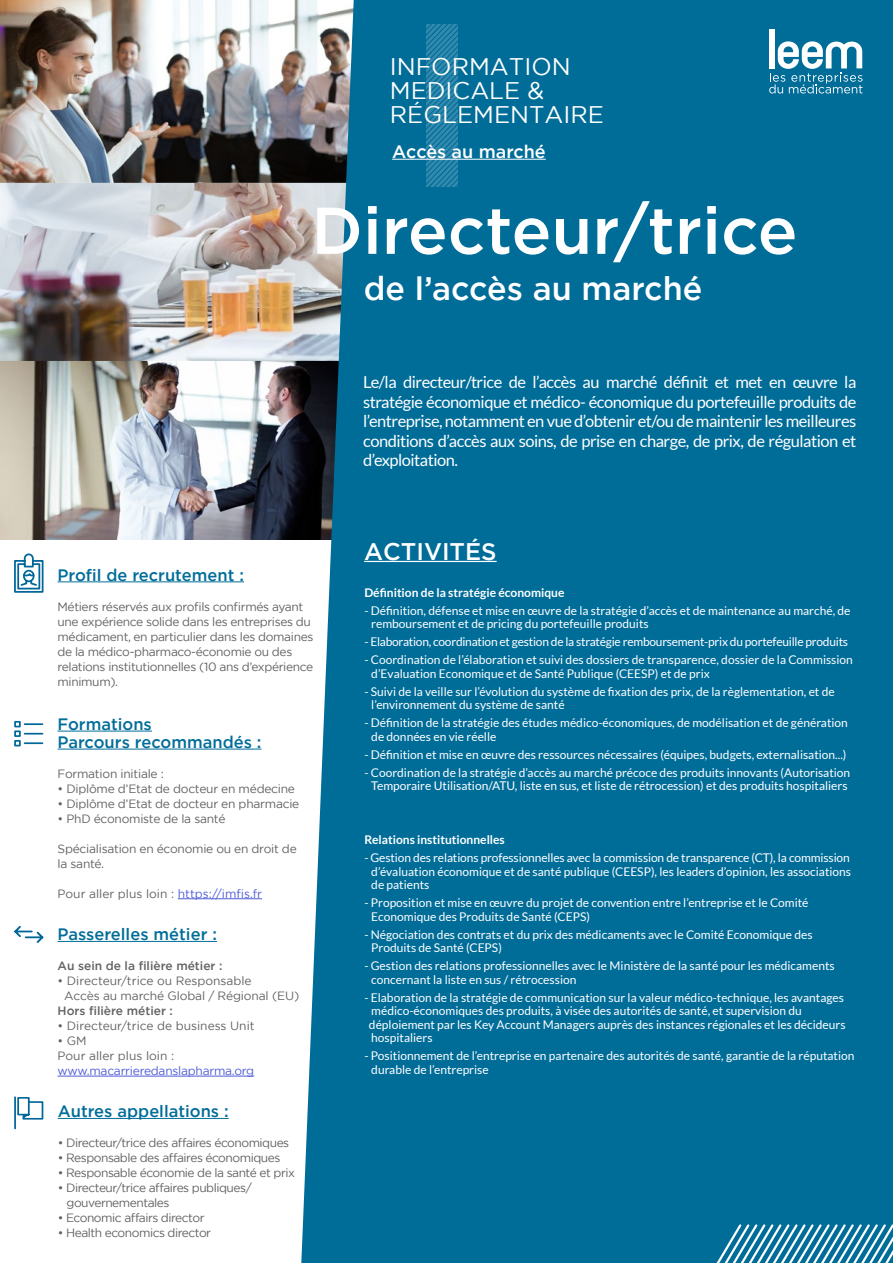
<style>
.page{position:relative;width:893px;height:1263px;background:#fff}
.page>*{position:absolute;margin:0;border:0;box-sizing:border-box;transform-origin:0 0}
.t1{font:500 66px "Gotham";color:#fff}
.t2{font:500 32.4px "Gotham";color:#fff}
.t3{font:24px/24px "Gotham";color:#fff}
.t4{font:500 24px "Gotham";color:#fff}
.t5{font:500 18px "Gotham";color:#fff}
.t6{font:16.5px/19.5px "Lato";letter-spacing:-.03em;color:#fff;text-align:justify}
.t7{font:500 16.5px/18px "Gotham";color:#006d99}
.t8{font:12px/13.5px "Lato";color:#fff}
.t9{font:12px/15px "Gotham";letter-spacing:-.03em;color:#626262}
.t10{font:12px "Lato";letter-spacing:-.02em;color:#fff}
.t11{font:12px/15px "Gotham";color:#626262}
.t12{font:12px/15px "Gotham";letter-spacing:-.01em;color:#626262}
.t13{font:700 12px "Lato";color:#fff}
.t14{font:500 12px "Gotham";color:#626262}
.t15{font:12px "Gotham";letter-spacing:-.02em;color:#4f5cd6}
.s1{color:#4f5cd6}
</style>
<div class="page">
<img style="left:0;top:361px;width:301px;height:178px">
<img style="left:0;top:183px;width:301px;height:178px">
<img style="left:0;top:0;width:301px;height:183px">
<div style="left:301px;top:0;width:592px;height:1263px;background:#006d99"></div>
<hr style="left:364px;top:561px;width:133px;height:1px;background:#fff">
<svg style="left:654px;top:1224px;width:239px;height:39px;background:#398daf"></svg>
<hr style="left:392px;top:159px;width:154px;height:1px;background:#fff">
<svg style="left:891px;top:506px;width:2px;height:71px"></svg>
<hr style="left:58px;top:581px;width:186px;height:1px;background:#006d99">
<hr style="left:58px;top:731px;width:94px;height:1px;background:#006d99">
<hr style="left:58px;top:749px;width:204px;height:1px;background:#006d99">
<hr style="left:178px;top:898px;width:84px;height:1px;background:#4f5cd6">
<hr style="left:58px;top:941px;width:159px;height:1px;background:#006d99">
<hr style="left:58px;top:1076px;width:196px;height:1px;background:#4f5cd6">
<hr style="left:58px;top:1118px;width:171px;height:1px;background:#006d99">
<div style="left:769px;top:29px;width:6px;height:39px;background:#fff"></div>
<svg style="left:769px;top:41px;width:93px;height:53px"></svg>
<svg style="left:427px;top:24px;width:31px;height:163px;background:#2481a7"></svg>
<svg style="left:14px;top:553px;width:30px;height:40px"></svg>
<svg style="left:14px;top:721px;width:29px;height:25px"></svg>
<svg style="left:14px;top:926px;width:29px;height:17px"></svg>
<svg style="left:14px;top:1096px;width:29px;height:33px"></svg>
<h3 class="t3" style="left:390px;top:54px;width:215px">INFORMATION<br>MEDICALE &amp;<br>RÉGLEMENTAIRE</h3>
<h3 class="t5" style="left:392px;top:140px;width:155px">Accès au marché</h3>
<h1 class="t1" style="left:311px;top:187px;width:488px">Directeur/trice</h1>
<h2 class="t2" style="left:364px;top:267px;width:340px">de l’accès au marché</h2>
<p class="t6" style="left:363px;top:372px;width:495px">Le/la directeur/trice de l’accès au marché définit et met en œuvre la stratégie économique et médico- économique du portefeuille produits de l’entreprise, notamment en vue d’obtenir et/ou de maintenir les meilleures conditions d’accès aux soins, de prise en charge, de prix, de régulation et d’exploitation.</p>
<h3 class="t7" style="left:58px;top:566px;width:188px">Profil de recrutement :</h3>
<p class="t9" style="left:58px;top:599px;width:257px">Métiers réservés aux profils confirmés ayant une expérience solide dans les entreprises du médicament, en particulier dans les domaines de la médico-pharmaco-économie ou des relations institutionnelles (10 ans d’expérience minimum).</p>
<h3 class="t7" style="left:58px;top:715px;width:205px">Formations<br>Parcours recommandés :</h3>
<p class="t9" style="left:58px;top:766px;width:108px">Formation initiale :</p>
<p class="t9" style="left:58px;top:781px;width:239px">• Diplôme d’Etat de docteur en médecine</p>
<p class="t9" style="left:58px;top:796px;width:243px">• Diplôme d’Etat de docteur en pharmacie</p>
<p class="t9" style="left:58px;top:811px;width:169px">• PhD économiste de la santé</p>
<p class="t9" style="left:58px;top:841px;width:241px">Spécialisation en économie ou en droit de la santé.</p>
<p class="t11" style="left:58px;top:886px;width:206px">Pour aller plus loin : <span class="s1">https://imfis.fr</span></p>
<h3 class="t7" style="left:58px;top:925px;width:161px">Passerelles métier :</h3>
<p class="t14" style="left:58px;top:958px;width:166px">Au sein de la filière métier :</p>
<p class="t12" style="left:64px;top:973px;width:237px;text-indent:-7px">• Directeur/trice ou Responsable<br>Accès au marché Global / Régional (EU)</p>
<p class="t14" style="left:58px;top:1003px;width:117px">Hors filière métier :</p>
<p class="t11" style="left:58px;top:1018px;width:199px">• Directeur/trice de business Unit</p>
<p class="t11" style="left:58px;top:1033px;width:118px">• GM<br>Pour aller plus loin :</p>
<p class="t15" style="left:58px;top:1063px;width:198px">www.macarrieredanslapharma.org</p>
<h3 class="t7" style="left:58px;top:1102px;width:172px">Autres appellations :</h3>
<p class="t9" style="left:58px;top:1135px;width:233px">• Directeur/trice des affaires économiques</p>
<p class="t9" style="left:58px;top:1150px;width:224px">• Responsable des affaires économiques</p>
<p class="t9" style="left:58px;top:1165px;width:239px">• Responsable économie de la santé et prix</p>
<p class="t9" style="left:67px;top:1180px;width:187px;text-indent:-9px">• Directeur/trice affaires publiques/ gouvernementales</p>
<p class="t9" style="left:58px;top:1210px;width:148px">• Economic affairs director</p>
<p class="t9" style="left:58px;top:1225px;width:155px">• Health economics director</p>
<h3 class="t4" style="left:364px;top:535px;width:134px">ACTIVITÉS</h3>
<p class="t13" style="left:364px;top:586px;width:202px">Définition de la stratégie économique</p>
<p class="t8" style="left:371px;top:604px;width:481px;text-indent:-7px">- Définition, défense et mise en œuvre de la stratégie d’accès et de maintenance au marché, de remboursement et de pricing du portefeuille produits</p>
<p class="t10" style="left:364px;top:635px;width:485px">- Elaboration, coordination et gestion de la stratégie remboursement-prix du portefeuille produits</p>
<p class="t8" style="left:371px;top:653px;width:483px;text-indent:-7px">- Coordination de l’élaboration et suivi des dossiers de transparence, dossier de la Commission d’Evaluation Economique et de Santé Publique (CEESP) et de prix</p>
<p class="t8" style="left:371px;top:685px;width:465px;text-indent:-7px">- Suivi de la veille sur l’évolution du système de fixation des prix, de la règlementation, et de l’environnement du système de santé</p>
<p class="t8" style="left:371px;top:716px;width:478px;text-indent:-7px">- Définition de la stratégie des études médico-économiques, de modélisation et de génération de données en vie réelle</p>
<p class="t8" style="left:364px;top:748px;width:484px">- Définition et mise en œuvre des ressources nécessaires (équipes, budgets, externalisation...)</p>
<p class="t8" style="left:364px;top:766px;width:487px;text-align:center">- Coordination de la stratégie d’accès au marché précoce des produits innovants (Autorisation<br>Temporaire Utilisation/ATU, liste en sus, et liste de rétrocession) et des produits hospitaliers</p>
<p class="t13" style="left:364px;top:833px;width:142px">Relations institutionnelles</p>
<p class="t8" style="left:371px;top:851px;width:481px;text-align:justify;text-indent:-7px">- Gestion des relations professionnelles avec la commission de transparence (CT), la commission d’évaluation économique et de santé publique (CEESP), les leaders d’opinion, les associations de patients</p>
<p class="t8" style="left:371px;top:896px;width:439px;text-indent:-7px">- Proposition et mise en œuvre du projet de convention entre l’entreprise et le Comité<br>Economique des Produits de Santé (CEPS)</p>
<p class="t8" style="left:371px;top:928px;width:443px;text-indent:-7px">- Négociation des contrats et du prix des médicaments avec le Comité Economique des<br>Produits de Santé (CEPS)</p>
<p class="t8" style="left:371px;top:959px;width:465px;text-indent:-7px">- Gestion des relations professionnelles avec le Ministère de la santé pour les médicaments concernant la liste en sus / rétrocession</p>
<p class="t8" style="left:369px;top:991px;width:478px;text-indent:-5px">- Elaboration de la stratégie de communication sur la valeur médico-technique, les avantages médico-économiques des produits, à visée des autorités de santé, et supervision du déploiement par les Key Account Managers auprès des instances régionales et les décideurs hospitaliers</p>
<p class="t8" style="left:371px;top:1049px;width:485px;text-indent:-7px">- Positionnement de l’entreprise en partenaire des autorités de santé, garantie de la réputation durable de l’entreprise</p>
</div>
